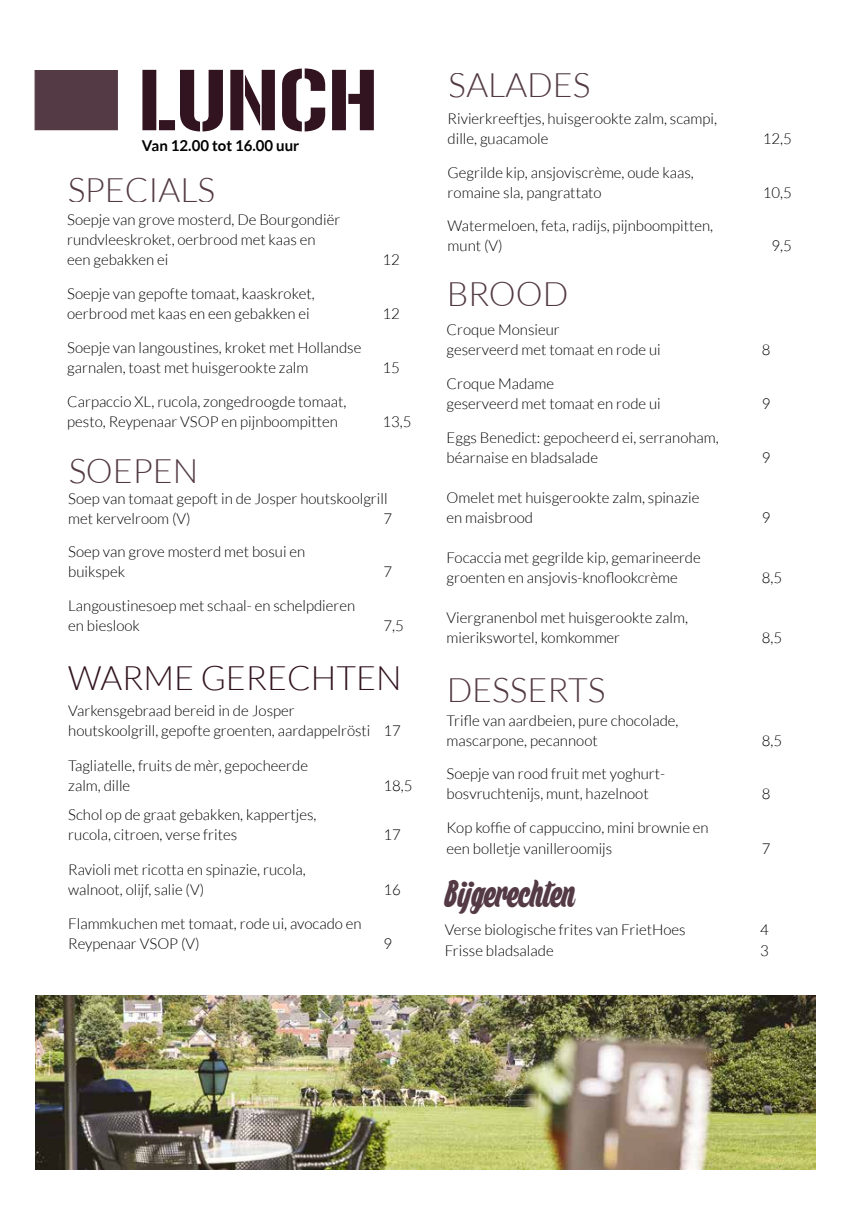
<style>
.page{position:relative;width:851px;height:1205px;background:#fff}
.page>*{position:absolute;margin:0;border:0;box-sizing:border-box;transform-origin:0 0}
.t1{font:76.25px "Gunplay";color:#321421}
.t2{font:38.75px "Backpack Personal Use";color:#543a45}
.t3{font:300 33.75px "Lato";color:#321421}
.t4{font:300 15px/20px "Lato";color:#000}
.t5{font:700 15px "Lato";color:#000}
</style>
<div class="page">
<div style="left:35px;top:70px;width:83px;height:60px;background:#543a45;border:1px solid #543a45"></div>
<img style="left:35px;top:996px;width:780px;height:173px">
<h1 class="t1" style="left:139px;top:56px;width:240px">LUNCH</h1>
<p class="t5" style="left:142px;top:137px;width:159px">Van 12.00 tot 16.00 uur</p>
<h3 class="t3" style="left:67px;top:171px;width:149px">SPECIALS</h3>
<p class="t4" style="left:67px;top:210px;width:274px">Soepje van grove mosterd, De Bourgondiër rundvleeskroket, oerbrood met kaas en een gebakken ei</p>
<p class="t4" style="left:67px;top:284px;width:249px">Soepje van gepofte tomaat, kaaskroket, oerbrood met kaas en een gebakken ei</p>
<p class="t4" style="left:67px;top:338px;width:295px">Soepje van langoustines, kroket met Hollandse garnalen, toast met huisgerookte zalm</p>
<p class="t4" style="left:67px;top:391px;width:281px">Carpaccio XL, rucola, zongedroogde tomaat, pesto, Reypenaar VSOP en pijnboompitten</p>
<p class="t4" style="left:382px;top:250px;width:19px">12</p>
<p class="t4" style="left:382px;top:304px;width:19px">12</p>
<p class="t4" style="left:382px;top:358px;width:19px">15</p>
<p class="t4" style="left:382px;top:411px;width:31px">13,5</p>
<h3 class="t3" style="left:68px;top:453px;width:131px">SOEPEN</h3>
<p class="t4" style="left:68px;top:488px;width:321px">Soep van tomaat gepoft in de Josper houtskoolgrill met kervelroom (V)</p>
<p class="t4" style="left:383px;top:508px;width:10px">7</p>
<p class="t4" style="left:68px;top:542px;width:238px">Soep van grove mosterd met bosui en buikspek</p>
<p class="t4" style="left:68px;top:596px;width:288px">Langoustinesoep met schaal- en schelpdieren en bieslook</p>
<p class="t4" style="left:383px;top:562px;width:10px">7</p>
<p class="t4" style="left:383px;top:616px;width:22px">7,5</p>
<h3 class="t3" style="left:68px;top:659px;width:335px">WARME GERECHTEN</h3>
<p class="t4" style="left:68px;top:701px;width:334px">Varkensgebraad bereid in de Josper<br>houtskoolgrill, gepofte groenten, aardappelrösti 17</p>
<p class="t4" style="left:68px;top:756px;width:241px">Tagliatelle, fruits de mèr, gepocheerde zalm, dille</p>
<p class="t4" style="left:383px;top:776px;width:31px">18,5</p>
<p class="t4" style="left:68px;top:804px;width:250px">Schol op de graat gebakken, kappertjes, rucola, citroen, verse frites</p>
<p class="t4" style="left:68px;top:859px;width:239px">Ravioli met ricotta en spinazie, rucola, walnoot, olijf, salie (V)</p>
<p class="t4" style="left:68px;top:913px;width:295px">Flammkuchen met tomaat, rode ui, avocado en<br>Reypenaar VSOP (V)</p>
<p class="t4" style="left:383px;top:824px;width:19px">17</p>
<p class="t4" style="left:383px;top:879px;width:19px">16</p>
<p class="t4" style="left:383px;top:933px;width:10px">9</p>
<h3 class="t3" style="left:448px;top:67px;width:143px">SALADES</h3>
<p class="t4" style="left:447px;top:109px;width:271px">Rivierkreeftjes, huisgerookte zalm, scampi, dille, guacamole</p>
<p class="t4" style="left:447px;top:162px;width:248px">Gegrilde kip, ansjoviscrème, oude kaas, romaine sla, pangrattato</p>
<p class="t4" style="left:447px;top:216px;width:267px">Watermeloen, feta, radijs, pijnboompitten, munt (V)</p>
<h3 class="t3" style="left:446px;top:275px;width:123px">BROOD</h3>
<p class="t4" style="left:446px;top:320px;width:216px">Croque Monsieur<br>geserveerd met tomaat en rode ui</p>
<p class="t4" style="left:446px;top:373px;width:216px">Croque Madame<br>geserveerd met tomaat en rode ui</p>
<p class="t4" style="left:446px;top:427px;width:274px">Eggs Benedict: gepocheerd ei, serranoham, béarnaise en bladsalade</p>
<p class="t4" style="left:446px;top:487px;width:254px">Omelet met huisgerookte zalm, spinazie en maisbrood</p>
<p class="t4" style="left:446px;top:547px;width:256px">Focaccia met gegrilde kip, gemarineerde groenten en ansjovis-knoflookcrème</p>
<p class="t4" style="left:446px;top:607px;width:243px">Viergranenbol met huisgerookte zalm, mierikswortel, komkommer</p>
<h3 class="t3" style="left:446px;top:671px;width:160px">DESSERTS</h3>
<p class="t4" style="left:446px;top:710px;width:233px">Trifle van aardbeien, pure chocolade, mascarpone, pecannoot</p>
<p class="t4" style="left:446px;top:764px;width:220px">Soepje van rood fruit met yoghurt&shy;bosvruchtenijs, munt, hazelnoot</p>
<p class="t4" style="left:446px;top:817px;width:263px;line-height:21.2px">Kop koffie of cappuccino, mini brownie en een bolletje vanilleroomijs</p>
<p class="t4" style="left:762px;top:129px;width:31px">12,5</p>
<p class="t4" style="left:762px;top:182px;width:31px">10,5</p>
<p class="t4" style="left:771px;top:236px;width:22px">9,5</p>
<p class="t4" style="left:761px;top:340px;width:10px">8</p>
<p class="t4" style="left:761px;top:393px;width:10px">9</p>
<p class="t4" style="left:761px;top:447px;width:10px">9</p>
<p class="t4" style="left:761px;top:507px;width:10px">9</p>
<p class="t4" style="left:761px;top:567px;width:22px">8,5</p>
<p class="t4" style="left:761px;top:627px;width:22px">8,5</p>
<p class="t4" style="left:761px;top:730px;width:22px">8,5</p>
<p class="t4" style="left:761px;top:784px;width:10px">8</p>
<p class="t4" style="left:761px;top:839px;width:10px">7</p>
<h2 class="t2" style="left:445px;top:872px;width:132px">Bijgerechten</h2>
<p class="t4" style="left:445px;top:919px;width:242px">Verse biologische frites van FrietHoes</p>
<p class="t4" style="left:760px;top:919px;width:10px">4</p>
<p class="t4" style="left:445px;top:940px;width:110px">Frisse bladsalade</p>
<p class="t4" style="left:760px;top:940px;width:10px">3</p>
</div>
